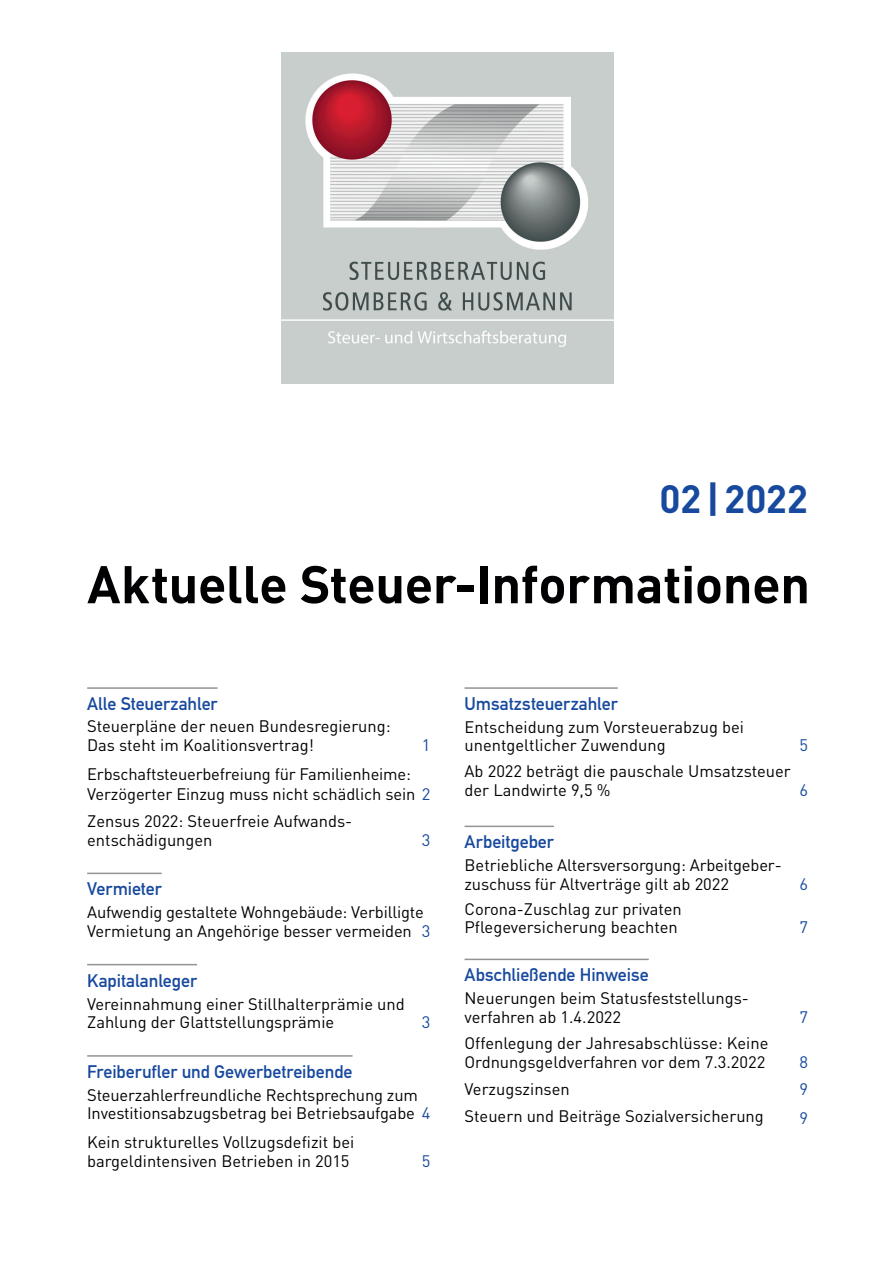
<style>
.page{position:relative;width:893px;height:1263px;background:#fff}
.page>*{position:absolute;margin:0;border:0;box-sizing:border-box;transform-origin:0 0}
.t1{font:700 52.2px "DIN Pro";letter-spacing:-.01em;color:#000002}
.t2{font:700 39px "DIN Pro";letter-spacing:.005em;color:#17499e}
.t3{font:18px "DIN Mittelschrift Std";letter-spacing:-.005em;color:#17499e}
.t4{font:16.5px/18.8px "DIN Pro";color:#000002}
.t5{font:16.5px "DIN Pro";color:#17499e}
.s1{color:#17499e}
</style>
<div class="page">
<img style="left:282px;top:53px;width:331px;height:331px">
<hr style="left:87px;top:687px;width:131px;height:2px;background:#919394">
<hr style="left:87px;top:873px;width:75px;height:1px;background:#919394">
<hr style="left:87px;top:964px;width:110px;height:1px;background:#919394">
<hr style="left:87px;top:1055px;width:266px;height:2px;background:#919394">
<hr style="left:465px;top:687px;width:153px;height:2px;background:#919394">
<hr style="left:465px;top:826px;width:89px;height:1px;background:#919394">
<hr style="left:465px;top:959px;width:184px;height:1px;background:#919394">
<h2 class="t2" style="left:660px;top:473px;width:150px">02|2022</h2>
<h1 class="t1" style="left:87px;top:549px;width:724px">Aktuelle Steuer-Informationen</h1>
<p class="t3" style="left:87px;top:693px;width:132px">Alle Steuerzahler</p>
<p class="t4" style="left:87px;top:715px;width:305px;line-height:19.5px">Steuerpläne der neuen Bundesregierung:<br>Das steht im Koalitionsvertrag!</p>
<p class="t5" style="left:422px;top:734px;width:10px">1</p>
<p class="t4" style="left:87px;top:764px;width:345px;line-height:19.5px">Erbschaftsteuerbefreiung für Familienheime:<br>Verzögerter Einzug muss nicht schädlich sein <span class="s1">2</span></p>
<p class="t4" style="left:87px;top:811px;width:267px">Zensus 2022: Steuerfreie Aufwands&shy;entschädigungen</p>
<p class="t5" style="left:422px;top:829px;width:10px">3</p>
<p class="t3" style="left:87px;top:878px;width:76px">Vermieter</p>
<p class="t4" style="left:87px;top:902px;width:345px">Aufwendig gestaltete Wohngebäude: Verbilligte<br>Vermietung an Angehörige besser vermeiden <span class="s1">3</span></p>
<p class="t3" style="left:87px;top:970px;width:111px">Kapitalanleger</p>
<p class="t4" style="left:87px;top:994px;width:319px">Vereinnahmung einer Stillhalterprämie und<br>Zahlung der Glattstellungsprämie</p>
<p class="t5" style="left:422px;top:1011px;width:10px">3</p>
<p class="t3" style="left:87px;top:1061px;width:267px">Freiberufler und Gewerbetreibende</p>
<p class="t4" style="left:87px;top:1085px;width:345px;line-height:18px">Steuerzahlerfreundliche Rechtsprechung zum<br>Investitionsabzugsbetrag bei Betriebsaufgabe <span class="s1">4</span></p>
<p class="t4" style="left:87px;top:1132px;width:269px">Kein strukturelles Vollzugsdefizit bei bargeldintensiven Betrieben in 2015</p>
<p class="t5" style="left:422px;top:1149px;width:10px">5</p>
<p class="t3" style="left:465px;top:693px;width:155px">Umsatzsteuerzahler</p>
<p class="t4" style="left:465px;top:717px;width:281px;line-height:18px">Entscheidung zum Vorsteuerabzug bei unentgeltlicher Zuwendung</p>
<p class="t4" style="left:465px;top:761px;width:328px">Ab 2022 beträgt die pauschale Umsatzsteuer der Landwirte 9,5 %</p>
<p class="t5" style="left:799px;top:734px;width:10px">5</p>
<p class="t5" style="left:799px;top:779px;width:10px">6</p>
<p class="t3" style="left:465px;top:831px;width:91px">Arbeitgeber</p>
<p class="t4" style="left:465px;top:855px;width:319px">Betriebliche Altersversorgung: Arbeitgeber&shy;zuschuss für Altverträge gilt ab 2022</p>
<p class="t4" style="left:465px;top:899px;width:219px">Corona-Zuschlag zur privaten<br>Pflegeversicherung beachten</p>
<p class="t3" style="left:465px;top:964px;width:186px">Abschließende Hinweise</p>
<p class="t4" style="left:465px;top:988px;width:286px">Neuerungen beim Statusfeststellungs&shy;verfahren ab 1.4.2022</p>
<p class="t4" style="left:465px;top:1033px;width:305px">Offenlegung der Jahresabschlüsse: Keine<br>Ordnungsgeldverfahren vor dem 7.3.2022</p>
<p class="t5" style="left:799px;top:873px;width:10px">6</p>
<p class="t5" style="left:799px;top:916px;width:10px">7</p>
<p class="t5" style="left:799px;top:1006px;width:10px">7</p>
<p class="t5" style="left:799px;top:1051px;width:10px">8</p>
<p class="t4" style="left:465px;top:1079px;width:107px">Verzugszinsen</p>
<p class="t5" style="left:799px;top:1077px;width:10px">9</p>
<p class="t4" style="left:465px;top:1106px;width:301px">Steuern und Beiträge Sozialversicherung</p>
<p class="t5" style="left:799px;top:1106px;width:10px">9</p>
</div>
